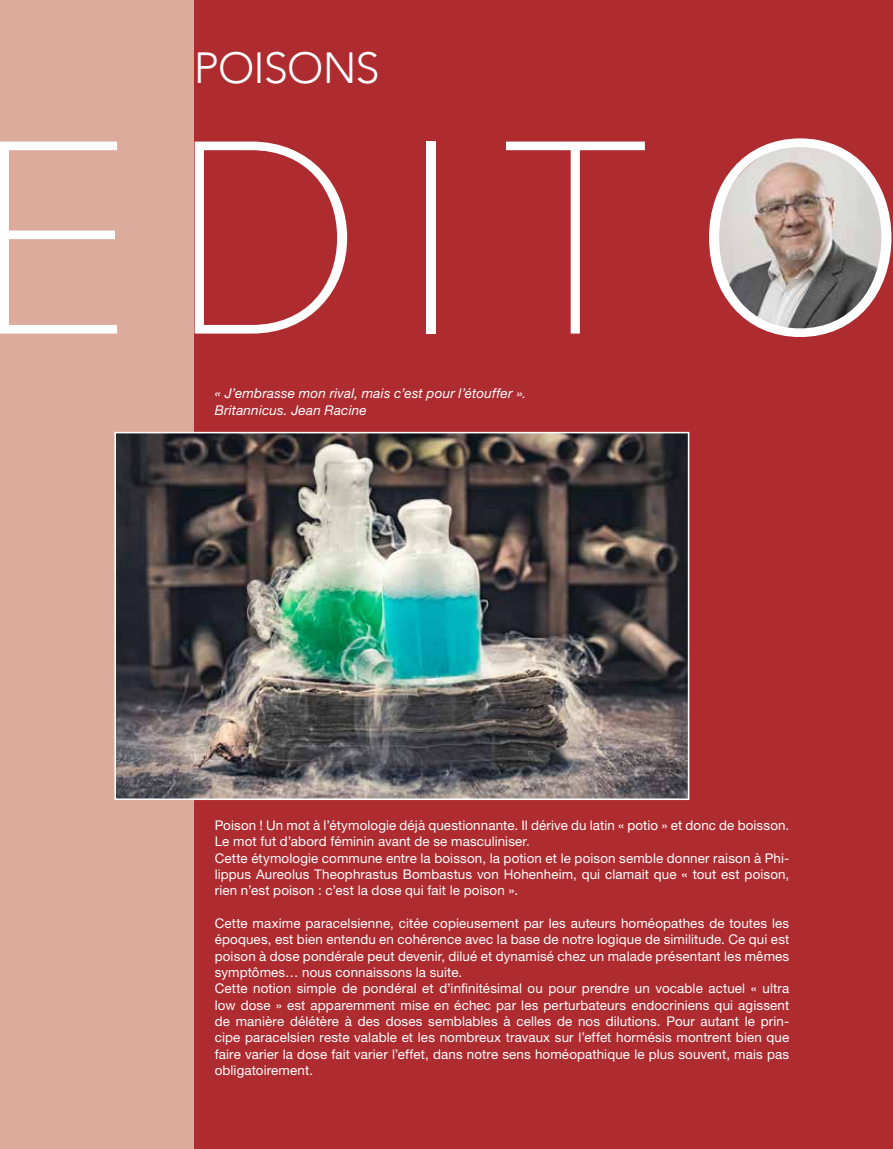
<style>
.page{position:relative;width:893px;height:1149px;background:#fff}
.page>*{position:absolute;margin:0;border:0;box-sizing:border-box;transform-origin:0 0}
.t1{font:100 287.7px "Proxima Nova T";letter-spacing:.12em;color:#fff}
.t2{font:300 43.5px "Avenir";letter-spacing:-.02em;color:#fff}
.t3{font:italic 13.5px/16.5px "Helvetica Neue LT Std";letter-spacing:.015em;color:#fff}
.t4{font:13.35px/16.4px "Helvetica Neue LT Std";letter-spacing:.01em;color:#fff}
</style>
<div class="page">
<div style="left:0;top:0;width:893px;height:1148px;background:#dcab9b"></div>
<div style="left:195px;top:0;width:698px;height:1148px;background:#ae2b30"></div>
<img style="left:716px;top:145px;width:171px;height:187px">
<img style="left:117px;top:434px;width:569px;height:362px">
<div style="left:114px;top:431px;width:575px;height:368px;border:2px solid #fff"></div>
<h2 class="t2" style="left:194px;top:42px;width:187px">POISONS</h2>
<h1 class="t1" style="left:-26px;top:23px;width:937px">edito</h1>
<p class="t3" style="left:215px;top:385px;width:313px">« J’embrasse mon rival, mais c’est pour l’étouffer ».<br>Britannicus. Jean Racine</p>
<p class="t4" style="left:215px;top:816px;width:576px">Poison ! Un mot à l’étymologie déjà questionnante. Il dérive du latin « potio » et donc de boisson.<br>Le mot fut d’abord féminin avant de se masculiniser.<br>Cette étymologie commune entre la boisson, la potion et le poison semble donner raison à Phi&shy;lippus Aureolus Theophrastus Bombastus von Hohenheim, qui clamait que « tout est poison, rien n’est poison : c’est la dose qui fait le poison ».</p>
<p class="t4" style="left:215px;top:914px;width:576px">Cette maxime paracelsienne, citée copieusement par les auteurs homéopathes de toutes les époques, est bien entendu en cohérence avec la base de notre logique de similitude. Ce qui est poison à dose pondérale peut devenir, dilué et dynamisé chez un malade présentant les mêmes symptômes… nous connaissons la suite.<br>Cette notion simple de pondéral et d’infinitésimal ou pour prendre un vocable actuel « ultra low dose » est apparemment mise en échec par les perturbateurs endocriniens qui agissent de manière délétère à des doses semblables à celles de nos dilutions. Pour autant le prin&shy;cipe paracelsien reste valable et les nombreux travaux sur l’effet hormésis montrent bien que faire varier la dose fait varier l’effet, dans notre sens homéopathique le plus souvent, mais pas obligatoirement.</p>
</div>
